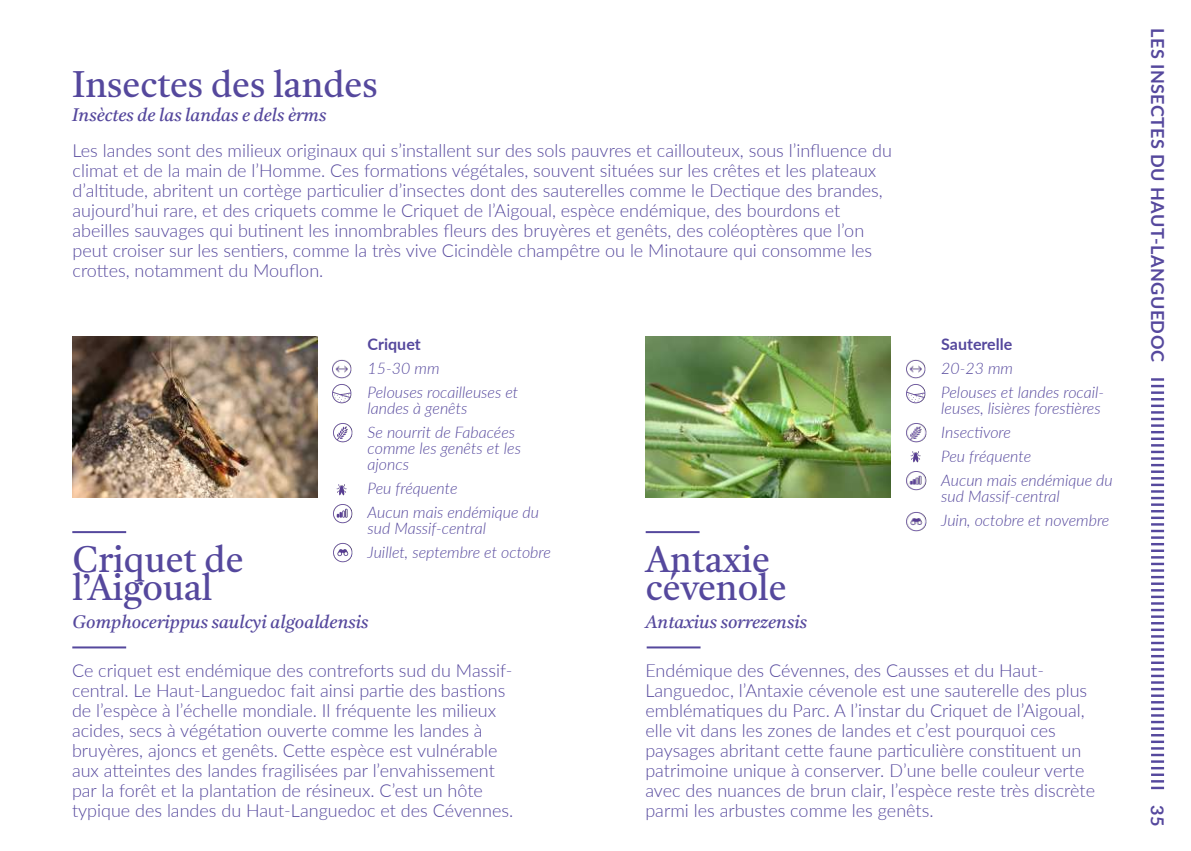
<style>
.page{position:relative;width:1191px;height:851px;background:#fff}
.page>*{position:absolute;margin:0;border:0;box-sizing:border-box;transform-origin:0 0}
.t1{font:36px/28px "Castoro";color:#55489d}
.t2{font:300 18px/20px "Lato";color:#55489d}
.t3{font:italic 18px "Castoro";color:#55489d}
.t4{font:700 18px "Lato";letter-spacing:.025em;color:#55489d}
.t5{font:italic 300 16px/24px "Lato";color:#55489d}
.t6{font:700 16px "Lato";color:#55489d}
</style>
<div class="page">
<img style="left:645px;top:337px;width:246px;height:160px">
<hr style="left:72px;top:646px;width:54px;height:2px;background:#55489d">
<hr style="left:645px;top:531px;width:54px;height:2px;background:#55489d">
<hr style="left:72px;top:531px;width:54px;height:2px;background:#55489d">
<hr style="left:646px;top:646px;width:54px;height:2px;background:#55489d">
<img style="left:72px;top:337px;width:245px;height:160px">
<svg style="left:1151px;top:378px;width:13px;height:411px"></svg>
<img style="left:336px;top:484px;width:11px;height:12px">
<img style="left:910px;top:451px;width:11px;height:12px">
<img style="left:333px;top:423px;width:19px;height:19px">
<img style="left:906px;top:423px;width:20px;height:19px">
<img style="left:332px;top:359px;width:20px;height:20px">
<img style="left:906px;top:359px;width:19px;height:20px">
<img style="left:333px;top:543px;width:19px;height:19px">
<img style="left:906px;top:512px;width:20px;height:19px">
<img style="left:333px;top:504px;width:19px;height:19px">
<img style="left:906px;top:471px;width:20px;height:19px">
<img style="left:332px;top:384px;width:20px;height:19px">
<img style="left:906px;top:384px;width:19px;height:19px">
<h1 class="t1" style="left:72px;top:71px;width:307px">Insectes des landes</h1>
<p class="t3" style="left:72px;top:101px;width:256px">Insèctes de las landas e dels èrms</p>
<p class="t2" style="left:73px;top:140px;width:821px">Les landes sont des milieux originaux qui s’installent sur des sols pauvres et caillouteux, sous l’influence du climat et de la main de l’Homme. Ces formations végétales, souvent situées sur les crêtes et les plateaux d’altitude, abritent un cortège particulier d’insectes dont des sauterelles comme le Dectique des brandes, aujourd’hui rare, et des criquets comme le Criquet de l’Aigoual, espèce endémique, des bourdons et abeilles sauvages qui butinent les innombrables fleurs des bruyères et genêts, des coléoptères que l’on peut croiser sur les sentiers, comme la très vive Cicindèle champêtre ou le Minotaure qui consomme les crottes, notamment du Mouflon.</p>
<p class="t6" style="left:368px;top:332px;width:55px">Criquet</p>
<p class="t5" style="left:368px;top:355px;width:152px">15-30 mm<br>Pelouses rocailleuses et</p>
<p class="t5" style="left:368px;top:395px;width:149px">landes à genêts<br>Se nourrit de Fabacées</p>
<p class="t5" style="left:368px;top:439px;width:155px;line-height:16px">comme les genêts et les ajoncs</p>
<p class="t5" style="left:368px;top:475px;width:173px">Peu fréquente<br>Aucun mais endémique du</p>
<p class="t5" style="left:368px;top:515px;width:185px">sud Massif-central<br>Juillet, septembre et octobre</p>
<h1 class="t1" style="left:72px;top:546px;width:173px">Criquet de l’Aigoual</h1>
<p class="t3" style="left:72px;top:608px;width:298px">Gomphocerippus saulcyi algoaldensis</p>
<h1 class="t1" style="left:646px;top:546px;width:142px">Antaxie cévenole</h1>
<p class="t3" style="left:646px;top:608px;width:163px">Antaxius sorrezensis</p>
<p class="t6" style="left:941px;top:332px;width:73px">Sauterelle</p>
<p class="t5" style="left:941px;top:355px;width:164px">20-23 mm<br>Pelouses et landes rocail-</p>
<p class="t5" style="left:941px;top:395px;width:173px">leuses, lisières forestières<br>Insectivore<br>Peu fréquente<br>Aucun mais endémique du</p>
<p class="t5" style="left:941px;top:483px;width:169px">sud Massif-central<br>Juin, octobre et novembre</p>
<p class="t2" style="left:72px;top:660px;width:443px">Ce criquet est endémique des contreforts sud du Massif&shy;central. Le Haut-Languedoc fait ainsi partie des bastions de l’espèce à l’échelle mondiale. Il fréquente les milieux acides, secs à végétation ouverte comme les landes à bruyères, ajoncs et genêts. Cette espèce est vulnérable aux atteintes des landes fragilisées par l’envahissement par la forêt et la plantation de résineux. C’est un hôte typique des landes du Haut-Languedoc et des Cévennes.</p>
<p class="t2" style="left:645px;top:660px;width:451px">Endémique des Cévennes, des Causses et du Haut-Languedoc, l’Antaxie cévenole est une sauterelle des plus emblématiques du Parc. A l’instar du Criquet de l’Aigoual, elle vit dans les zones de landes et c’est pourquoi ces paysages abritant cette faune particulière constituent un patrimoine unique à conserver. D’une belle couleur verte avec des nuances de brun clair, l’espèce reste très discrète parmi les arbustes comme les genêts.</p>
<p class="t4" style="left:1170px;top:28px;width:335px;rotate:90deg">LES INSECTES DU HAUT-LANGUEDOC</p>
<p class="t4" style="left:1170px;top:804px;width:23px;rotate:90deg">35</p>
</div>
